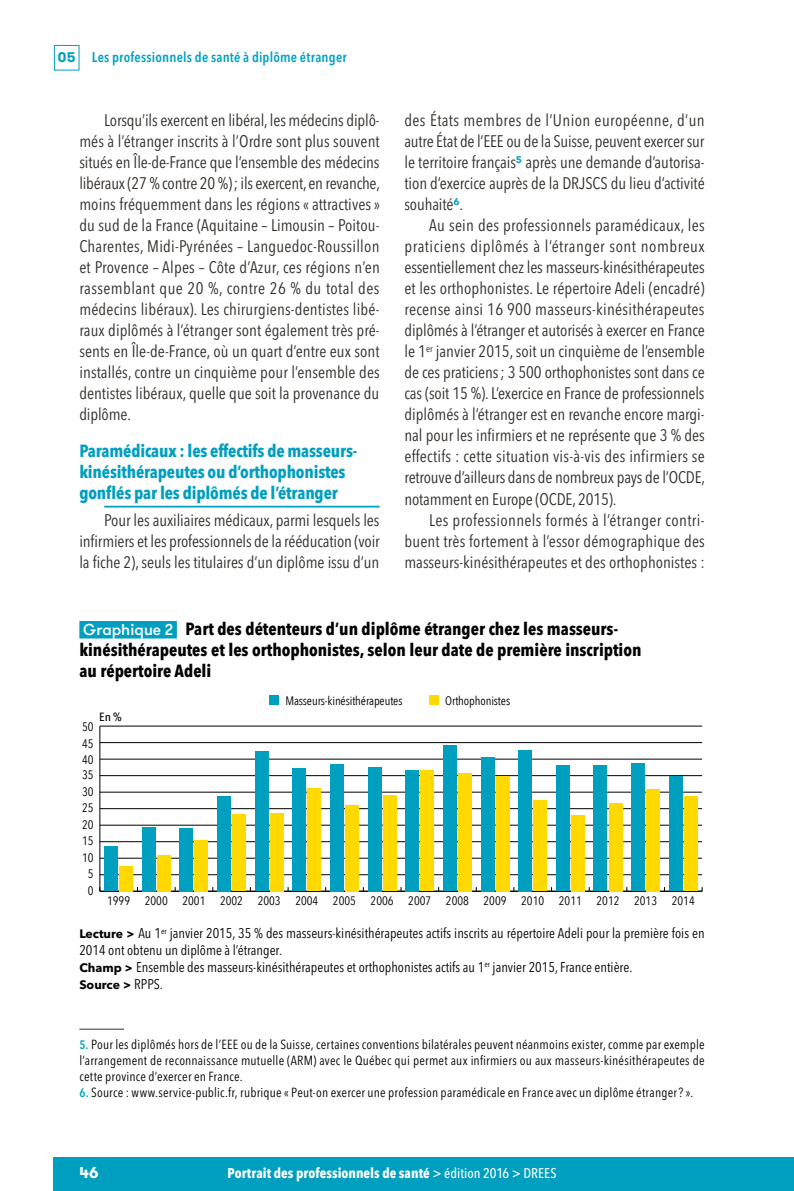
<style>
.page{position:relative;width:794px;height:1191px;background:#fff}
.page>*{position:absolute;margin:0;border:0;box-sizing:border-box;transform-origin:0 0}
.t1{font:700 condensed 17.5px/21px "Avenir Next LT Pro";color:#000}
.t2{font:700 condensed 17.5px/21px "Avenir Next LT Pro";letter-spacing:-.01em;color:#009fc0}
.t3{font:condensed 16.62px/21px "Avenir Next LT Pro";letter-spacing:-.005em;color:#302c28;text-align:justify}
.t4{font:700 15.75px "GT Walsheim";color:#fff}
.t5{font:condensed 14px/16.8px "Avenir Next LT Pro";color:#000}
.t6{font:700 condensed 14px "Avenir Next LT Pro";color:#fff}
.t7{font:600 condensed 14px "Avenir Next LT Pro";letter-spacing:.015em;color:#00a2c2}
.t8{font:condensed 13.12px/15.8px "Avenir Next LT Pro";letter-spacing:.015em;color:#000;text-align:justify}
.t9{font:12.25px "Avenir Next Condensed";color:#000}
.t10{font:700 12.25px "Avenir Next LT Pro";color:#000}
.t11{font:500 11.9px "Avenir Next Condensed";color:#000;scale:1.1 1}
.s1{font-family:"GT Walsheim Pro Trial";font-weight:700;font-stretch:normal;color:#009fc0}
.s2{font-family:"GT Walsheim";font-weight:500;font-stretch:normal;font-size:15.75px;color:#fff}
.s3{font-weight:700;font-stretch:normal;font-size:12.25px}
.s4{font-weight:400;font-stretch:condensed;font-size:14px}
.s5{font-weight:600;font-size:12.25px;color:#00a6c5}
.s6{font-weight:500}
</style>
<div class="page">
<div style="left:54px;top:45px;width:25px;height:25px;border:1px solid #009fc0"></div>
<div style="left:54px;top:1157px;width:740px;height:34px;background:#009fc0"></div>
<div style="left:79px;top:621px;width:98px;height:17px;background:#009fc0"></div>
<div style="left:269px;top:695px;width:10px;height:10px;background:#009fc0"></div>
<div style="left:429px;top:695px;width:10px;height:10px;background:#ffd900"></div>
<hr style="left:99px;top:726px;width:1px;height:165px;background:#000">
<hr style="left:100px;top:890px;width:602px;height:1px;background:#000">
<hr style="left:100px;top:874px;width:602px;height:1px;background:#000">
<hr style="left:100px;top:858px;width:602px;height:1px;background:#000">
<hr style="left:100px;top:841px;width:602px;height:1px;background:#000">
<hr style="left:100px;top:825px;width:602px;height:1px;background:#000">
<hr style="left:100px;top:808px;width:602px;height:1px;background:#000">
<hr style="left:100px;top:792px;width:602px;height:1px;background:#000">
<hr style="left:100px;top:775px;width:602px;height:1px;background:#000">
<hr style="left:100px;top:759px;width:602px;height:1px;background:#000">
<hr style="left:100px;top:742px;width:602px;height:1px;background:#000">
<hr style="left:100px;top:726px;width:602px;height:1px;background:#000">
<div style="left:119px;top:866px;width:14px;height:25px;background:#ffd900"></div>
<div style="left:157px;top:855px;width:14px;height:36px;background:#ffd900"></div>
<div style="left:195px;top:840px;width:13px;height:51px;background:#ffd900"></div>
<div style="left:232px;top:814px;width:14px;height:77px;background:#ffd900"></div>
<div style="left:270px;top:813px;width:13px;height:78px;background:#ffd900"></div>
<div style="left:308px;top:788px;width:13px;height:103px;background:#ffd900"></div>
<div style="left:345px;top:805px;width:14px;height:86px;background:#ffd900"></div>
<div style="left:383px;top:795px;width:13px;height:96px;background:#ffd900"></div>
<div style="left:420px;top:770px;width:14px;height:121px;background:#ffd900"></div>
<div style="left:458px;top:773px;width:14px;height:118px;background:#ffd900"></div>
<div style="left:496px;top:776px;width:13px;height:115px;background:#ffd900"></div>
<div style="left:533px;top:800px;width:14px;height:91px;background:#ffd900"></div>
<div style="left:571px;top:815px;width:13px;height:76px;background:#ffd900"></div>
<div style="left:609px;top:802px;width:13px;height:89px;background:#ffd900"></div>
<div style="left:646px;top:789px;width:14px;height:102px;background:#ffd900"></div>
<div style="left:684px;top:796px;width:13px;height:95px;background:#ffd900"></div>
<div style="left:104px;top:846px;width:14px;height:45px;background:#009fc0"></div>
<div style="left:142px;top:827px;width:14px;height:64px;background:#009fc0"></div>
<div style="left:180px;top:828px;width:13px;height:63px;background:#009fc0"></div>
<div style="left:217px;top:796px;width:14px;height:95px;background:#009fc0"></div>
<div style="left:255px;top:751px;width:13px;height:140px;background:#009fc0"></div>
<div style="left:292px;top:768px;width:14px;height:123px;background:#009fc0"></div>
<div style="left:330px;top:763px;width:14px;height:128px;background:#009fc0"></div>
<div style="left:368px;top:767px;width:13px;height:124px;background:#009fc0"></div>
<div style="left:405px;top:770px;width:14px;height:121px;background:#009fc0"></div>
<div style="left:443px;top:745px;width:14px;height:146px;background:#009fc0"></div>
<div style="left:481px;top:757px;width:13px;height:134px;background:#009fc0"></div>
<div style="left:518px;top:750px;width:14px;height:141px;background:#009fc0"></div>
<div style="left:556px;top:765px;width:13px;height:126px;background:#009fc0"></div>
<div style="left:594px;top:765px;width:13px;height:126px;background:#009fc0"></div>
<div style="left:631px;top:763px;width:14px;height:128px;background:#009fc0"></div>
<div style="left:669px;top:776px;width:13px;height:115px;background:#009fc0"></div>
<hr style="left:104px;top:506px;width:275px;height:1px;background:#009fc0">
<hr style="left:79px;top:1028px;width:45px;height:1px;background:#302c28">
<p class="t7" style="left:58px;top:49px;width:290px"><span class="s1">05</span> Les professionnels de santé à diplôme étranger</p>
<p class="t3" style="left:79px;top:110px;width:302px;text-indent:25px">Lorsqu’ils exercent en libéral, les médecins diplô&shy;més à l’étranger inscrits à l’Ordre sont plus souvent situés en Île-de-France que l’ensemble des médecins libéraux (27 % contre 20 %); ils exercent, en revanche, moins fréquemment dans les régions « attractives » du sud de la France (Aquitaine – Limousin – Poitou-Charentes, Midi-Pyrénées – Languedoc-Roussillon et Provence – Alpes – Côte d’Azur, ces régions n’en rassemblant que 20 %, contre 26 % du total des médecins libéraux). Les chirurgiens-dentistes libé&shy;raux diplômés à l’étranger sont également très pré&shy;sents en Île-de-France, où un quart d’entre eux sont installés, contre un cinquième pour l’ensemble des dentistes libéraux, quelle que soit la provenance du diplôme.</p>
<p class="t2" style="left:79px;top:440px;width:279px">Paramédicaux : les effectifs de masseurs&shy;kinésithérapeutes ou d’orthophonistes gonflés par les diplômés de l’étranger</p>
<p class="t3" style="left:79px;top:509px;width:302px;text-indent:25px">Pour les auxiliaires médicaux, parmi lesquels les infirmiers et les professionnels de la rééducation (voir la fiche 2), seuls les titulaires d’un diplôme issu d’un</p>
<p class="t3" style="left:404px;top:110px;width:302px">des États membres de l’Union européenne, d’un autre État de l’EEE ou de la Suisse, peuvent exercer sur le territoire français<sup>5</sup> après une demande d’autorisa&shy;tion d’exercice auprès de la DRJSCS du lieu d’activité souhaité<sup>6</sup>.</p>
<p class="t3" style="left:404px;top:215px;width:302px;text-indent:25px">Au sein des professionnels paramédicaux, les praticiens diplômés à l’étranger sont nombreux essentiellement chez les masseurs-kinésithérapeutes et les orthophonistes. Le répertoire Adeli (encadré) recense ainsi 16 900 masseurs-kinésithérapeutes diplômés à l’étranger et autorisés à exercer en France le 1<sup>er</sup> janvier 2015, soit un cinquième de l’ensemble de ces praticiens; 3 500 orthophonistes sont dans ce cas (soit 15 %). L’exercice en France de professionnels diplômés à l’étranger est en revanche encore margi&shy;nal pour les infirmiers et ne représente que 3 % des effectifs : cette situation vis-à-vis des infirmiers se retrouve d’ailleurs dans de nombreux pays de l’OCDE, notamment en Europe (OCDE, 2015).</p>
<p class="t3" style="left:404px;top:509px;width:302px;text-indent:25px">Les professionnels formés à l’étranger contri&shy;buent très fortement à l’essor démographique des masseurs-kinésithérapeutes et des orthophonistes :</p>
<p class="t1" style="left:79px;top:618px;width:563px"><span class="s2">Graphique 2</span> Part des détenteurs d’un diplôme étranger chez les masseurs&shy;kinésithérapeutes et les orthophonistes, selon leur date de première inscription au répertoire Adeli</p>
<p class="t9" style="left:285px;top:690px;width:119px">Masseurs-kinésithérapeutes</p>
<p class="t9" style="left:445px;top:690px;width:66px">Orthophonistes</p>
<p class="t11" style="left:99px;top:709px;width:22px">En %</p>
<p class="t9" style="left:82px;top:716px;width:13px">50</p>
<p class="t9" style="left:82px;top:733px;width:13px">45</p>
<p class="t9" style="left:82px;top:749px;width:13px">40</p>
<p class="t9" style="left:82px;top:764px;width:13px">35</p>
<p class="t9" style="left:82px;top:781px;width:13px">30</p>
<p class="t9" style="left:82px;top:797px;width:13px">25</p>
<p class="t9" style="left:82px;top:814px;width:13px">20</p>
<p class="t9" style="left:82px;top:830px;width:13px">15</p>
<p class="t9" style="left:82px;top:847px;width:13px">10</p>
<p class="t9" style="left:88px;top:863px;width:7px">5</p>
<p class="t9" style="left:88px;top:880px;width:7px">0</p>
<p class="t9" style="left:107px;top:890px;width:589px">1999 2000 2001 2002 2003 2004 2005 2006 2007 2008 2009 2010 2011 2012 2013 2014</p>
<p class="t5" style="left:79px;top:925px;width:627px"><span class="s3">Lecture &gt;</span> Au 1<sup>er</sup> janvier 2015, 35 % des masseurs-kinésithérapeutes actifs inscrits au répertoire Adeli pour la première fois en<br>2014 ont obtenu un diplôme à l’étranger.<br><span class="s3">Champ &gt;</span> Ensemble des masseurs-kinésithérapeutes et orthophonistes actifs au 1<sup>er</sup> janvier 2015, France entière.</p>
<p class="t10" style="left:79px;top:977px;width:85px">Source &gt; <span class="s4">RPPS.</span></p>
<p class="t8" style="left:79px;top:1037px;width:627px"><span class="s5">5.</span> Pour les diplômés hors de l’EEE ou de la Suisse, certaines conventions bilatérales peuvent néanmoins exister, comme par exemple l’arrangement de reconnaissance mutuelle (ARM) avec le Québec qui permet aux infirmiers ou aux masseurs-kinésithérapeutes de cette province d’exercer en France.</p>
<p class="t8" style="left:79px;top:1084px;width:615px"><span class="s5">6.</span> Source : www.service-public.fr, rubrique « Peut-on exercer une profession paramédicale en France avec un diplôme étranger? ».</p>
<p class="t4" style="left:79px;top:1162px;width:21px">46</p>
<p class="t6" style="left:227px;top:1165px;width:330px">Portrait des professionnels de santé <span class="s6">&gt; édition 2016 &gt; DREES</span></p>
</div>
